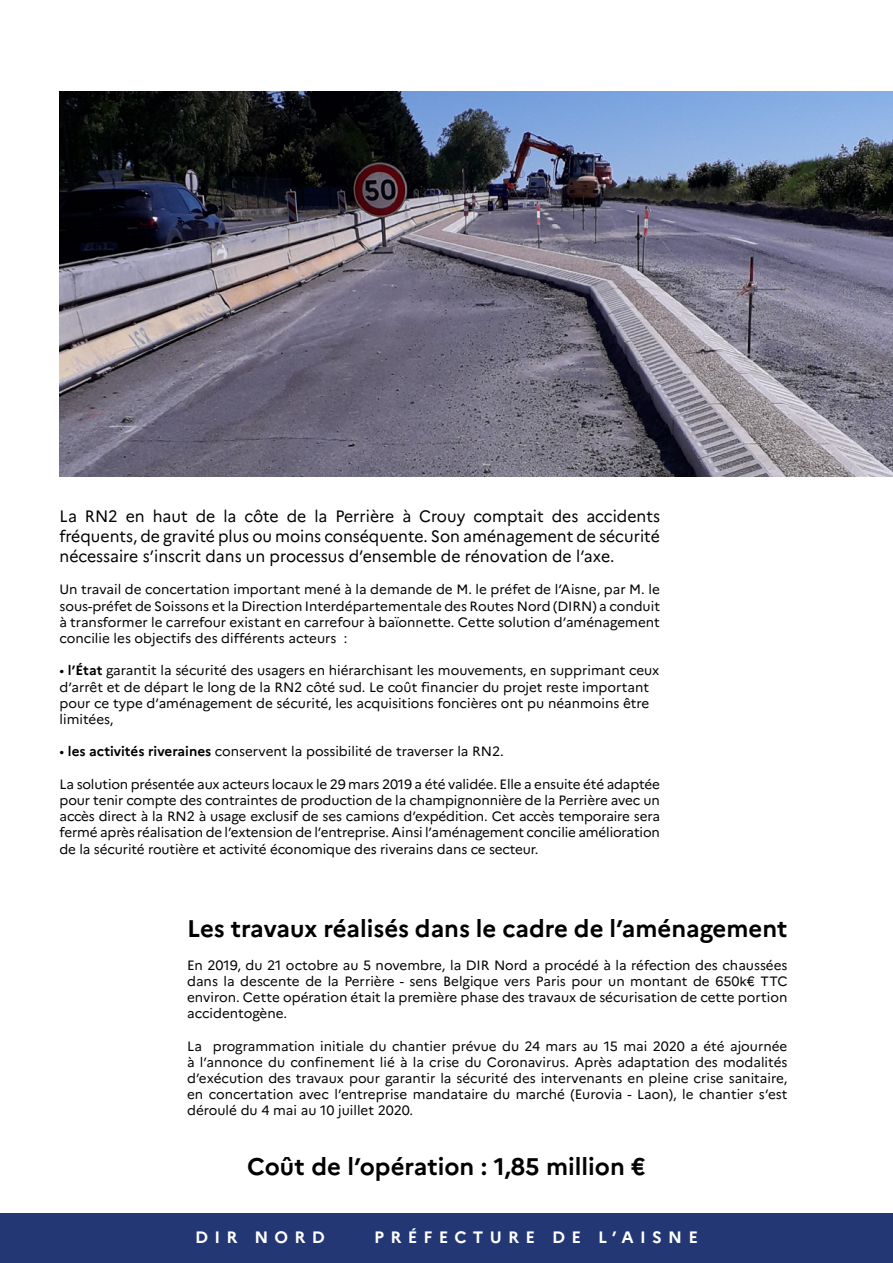
<style>
.page{position:relative;width:893px;height:1263px;background:#fff}
.page>*{position:absolute;margin:0;border:0;box-sizing:border-box;transform-origin:0 0}
.t1{font:700 24px "Marianne";color:#000}
.t2{font:16.5px/19.8px "Marianne";color:#000;text-align:justify;scale:.96 1}
.t3{font:700 16.5px "Marianne";letter-spacing:.38em;color:#fff}
.t4{font:13.5px/16.2px "Marianne";color:#000;text-align:justify}
.t5{font:13.5px/16.2px "Marianne";color:#010202;text-align:justify}
.s1{font-weight:700}
.s2{color:#000}
</style>
<div class="page">
<div style="left:0;top:1213px;width:893px;height:50px;background:#223773"></div>
<img style="left:60px;top:91px;width:833px;height:385px">
<p class="t2" style="left:60px;top:507px;width:627px">La RN2 en haut de la côte de la Perrière à Crouy comptait des accidents fréquents, de gravité plus ou moins conséquente. Son aménagement de sécurité nécessaire s’inscrit dans un processus d’ensemble de rénovation de l’axe.</p>
<p class="t4" style="left:60px;top:581px;width:602px">Un travail de concertation important mené à la demande de M. le préfet de l’Aisne, par M. le sous-préfet de Soissons et la Direction Interdépartementale des Routes Nord (DIRN) a conduit à transformer le carrefour existant en carrefour à baïonnette. Cette solution d’aménagement concilie les objectifs des différents acteurs :</p>
<p class="t4" style="left:60px;top:662px;width:601px;text-align:left">• <span class="s1">l’État</span> garantit la sécurité des usagers en hiérarchisant les mouvements, en supprimant ceux d’arrêt et de départ le long de la RN2 côté sud. Le coût financier du projet reste important pour ce type d’aménagement de sécurité, les acquisitions foncières ont pu néanmoins être limitées,</p>
<p class="t4" style="left:60px;top:743px;width:446px">• <span class="s1">les activités riveraines</span> conservent la possibilité de traverser la RN2.</p>
<p class="t4" style="left:60px;top:776px;width:602px">La solution présentée aux acteurs locaux le 29 mars 2019 a été validée. Elle a ensuite été adaptée pour tenir compte des contraintes de production de la champignonnière de la Perrière avec un accès direct à la RN2 à usage exclusif de ses camions d’expédition. Cet accès temporaire sera fermé après réalisation de l’extension de l’entreprise. Ainsi l’aménagement concilie amélioration de la sécurité routière et activité économique des riverains dans ce secteur.</p>
<h1 class="t1" style="left:187px;top:914px;width:602px">Les travaux réalisés dans le cadre de l’aménagement</h1>
<p class="t5" style="left:187px;top:957px;width:602px"><span class="s2">En 2019, du 21 octobre au 5 novembre, la DIR Nord a procédé à la réfe</span>ction des chaussées dans la descente de la Perrière - sens Belgique vers Paris pour un montant de 650k€ TTC environ. Cette opération était la première phase des travaux de sécurisation de cette portion accidentogène.</p>
<p class="t5" style="left:187px;top:1038px;width:602px">La programmation initiale du chantier prévue du 24 mars au 15 mai 2020 a été ajournée à l’annonce du confinement lié à la crise du Coronavirus. Après adaptation des modalités d’exécution des travaux pour garantir la sécurité des intervenants en pleine crise sanitaire, en concertation avec l’entreprise mandataire du marché (Eurovia - Laon), le chantier s’est déroulé du 4 mai au 10 juillet 2020.</p>
<h1 class="t1" style="left:247px;top:1151px;width:400px">Coût de l’opération : 1,85 million €</h1>
<p class="t3" style="left:195px;top:1227px;width:131px">DIR NORD</p>
<p class="t3" style="left:374px;top:1227px;width:325px">PRÉFECTURE DE L’AISNE</p>
</div>
